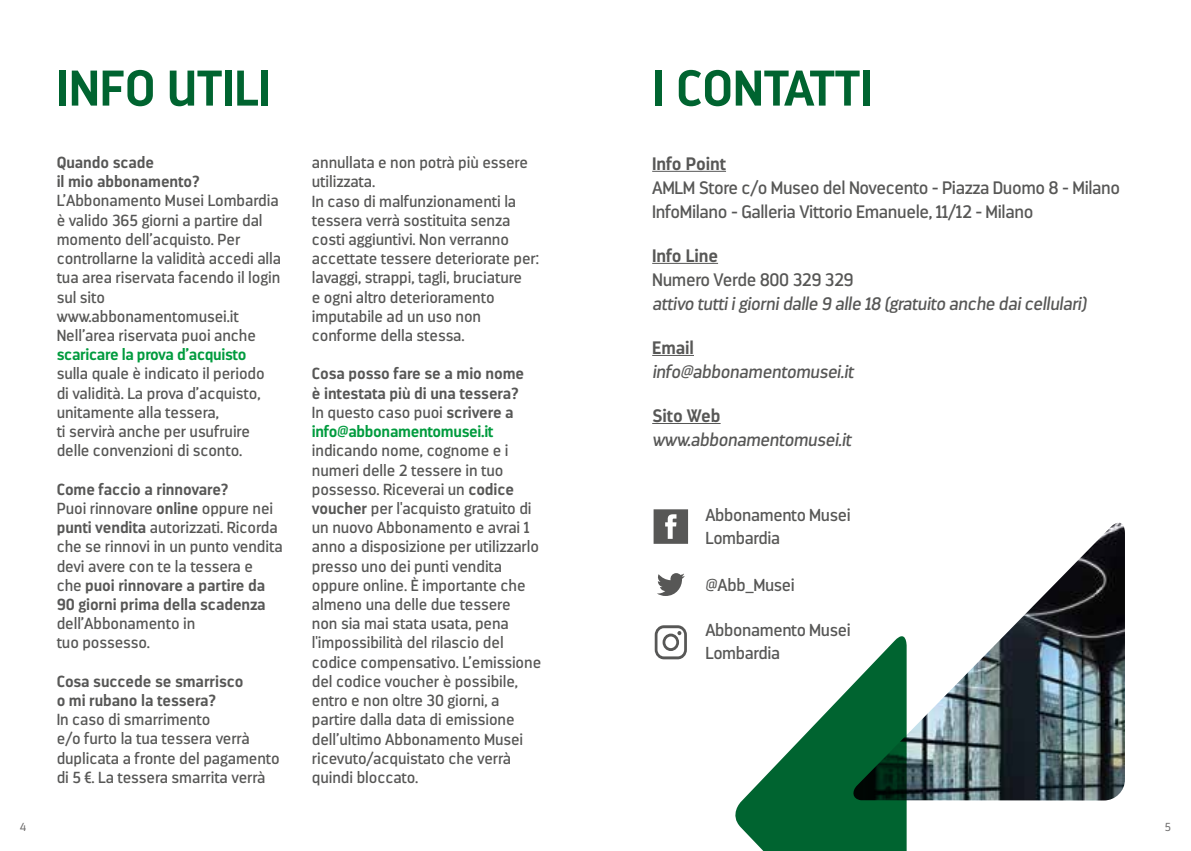
<style>
.page{position:relative;width:1191px;height:851px;background:#fff}
.page>*{position:absolute;margin:0;border:0;box-sizing:border-box;transform-origin:0 0}
.t1{font:700 50px "Darwin";color:#006430}
.t2{font:18px/24px "Darwin";letter-spacing:-.02em;color:#575756}
.t3{font:italic 18px "Darwin";letter-spacing:-.02em;color:#575756}
.t4{font:700 18px "Darwin";letter-spacing:-.005em;color:#575756}
.t5{font:17.2px/23px "Darwin";letter-spacing:-.02em;color:#575756}
.t6{font:16px/19.2px "Darwin";letter-spacing:-.005em;color:#575756}
.t7{font:700 16px/19.2px "Darwin";letter-spacing:-.005em;color:#575756}
.t8{font:700 16px "Darwin";letter-spacing:-.02em;color:#009b3e}
.t9{font:300 11.6px "Darwin";color:#706f6f}
.s1{font-weight:700}
.s2{font-weight:400}
.s3{color:#009b3e}
</style>
<div class="page">
<svg style="left:735px;top:686px;width:171px;height:164px"></svg>
<img style="left:851px;top:522px;width:274px;height:278px">
<hr style="left:652px;top:171px;width:74px;height:1px;background:#575756">
<hr style="left:652px;top:263px;width:66px;height:1px;background:#575756">
<hr style="left:652px;top:355px;width:42px;height:1px;background:#575756">
<hr style="left:652px;top:423px;width:68px;height:1px;background:#575756">
<svg style="left:653px;top:509px;width:35px;height:34px"></svg>
<svg style="left:657px;top:573px;width:28px;height:23px"></svg>
<svg style="left:654px;top:625px;width:33px;height:34px"></svg>
<h1 class="t1" style="left:57px;top:58px;width:216px">INFO UTILI</h1>
<h1 class="t1" style="left:652px;top:58px;width:221px">I CONTATTI</h1>
<p class="t7" style="left:57px;top:153px;width:145px">Quando scade<br>il mio abbonamento?</p>
<p class="t6" style="left:57px;top:191px;width:226px">L’Abbonamento Musei Lombardia è valido 365 giorni a partire dal momento dell’acquisto. Per controllarne la validità accedi alla tua area riservata facendo il login sul sito www.abbonamentomusei.it<br>Nell’area riservata puoi anche</p>
<p class="t8" style="left:57px;top:345px;width:191px">scaricare la prova d’acquisto</p>
<p class="t6" style="left:57px;top:364px;width:209px">sulla quale è indicato il periodo di validità. La prova d’acquisto, unitamente alla tessera,<br>ti servirà anche per usufruire delle convenzioni di sconto.</p>
<p class="t6" style="left:57px;top:479px;width:227px"><span class="s1">Come faccio a rinnovare?<br></span>Puoi rinnovare <span class="s1">online</span> oppure nei <span class="s1">punti vendita</span> autorizzati. Ricorda che se rinnovi in un punto vendita devi avere con te la tessera e<br>che <span class="s1">puoi rinnovare a partire da<br>90 giorni prima della scadenza</span></p>
<p class="t6" style="left:57px;top:614px;width:140px">dell’Abbonamento in tuo possesso.</p>
<p class="t7" style="left:57px;top:671px;width:188px">Cosa succede se smarrisco o mi rubano la tessera?</p>
<p class="t6" style="left:57px;top:710px;width:225px">In caso di smarrimento<br>e/o furto la tua tessera verrà duplicata a fronte del pagamento di 5 €. La tessera smarrita verrà</p>
<p class="t6" style="left:312px;top:153px;width:228px">annullata e non potrà più essere utilizzata.<br>In caso di malfunzionamenti la tessera verrà sostituita senza costi aggiuntivi. Non verranno accettate tessere deteriorate per: lavaggi, strappi, tagli, bruciature<br>e ogni altro deterioramento imputabile ad un uso non conforme della stessa.</p>
<p class="t7" style="left:312px;top:364px;width:214px">Cosa posso fare se a mio nome è intestata più di una tessera?<br><span class="s2">In questo caso puoi</span> scrivere a <span class="s3">info@abbonamentomusei.it</span></p>
<p class="t6" style="left:312px;top:441px;width:231px">indicando nome, cognome e i numeri delle 2 tessere in tuo possesso. Riceverai un <span class="s1">codice voucher</span> per l'acquisto gratuito di un nuovo Abbonamento e avrai 1 anno a disposizione per utilizzarlo presso uno dei punti vendita oppure online. È importante che almeno una delle due tessere<br>non sia mai stata usata, pena l'impossibilità del rilascio del codice compensativo. L’emissione del codice voucher è possibile, entro e non oltre 30 giorni, a partire dalla data di emissione dell’ultimo Abbonamento Musei ricevuto/acquistato che verrà quindi bloccato.</p>
<p class="t4" style="left:652px;top:152px;width:75px">Info Point</p>
<p class="t2" style="left:652px;top:175px;width:469px">AMLM Store c/o Museo del Novecento - Piazza Duomo 8 - Milano<br>InfoMilano - Galleria Vittorio Emanuele, 11/12 - Milano</p>
<p class="t4" style="left:652px;top:244px;width:67px">Info Line</p>
<p class="t2" style="left:652px;top:267px;width:203px">Numero Verde 800 329 329</p>
<p class="t3" style="left:652px;top:292px;width:436px">attivo tutti i giorni dalle 9 alle 18 (gratuito anche dai cellulari)</p>
<p class="t4" style="left:652px;top:336px;width:43px">Email</p>
<p class="t3" style="left:652px;top:360px;width:203px">info@abbonamentomusei.it</p>
<p class="t4" style="left:652px;top:404px;width:70px">Sito Web</p>
<p class="t3" style="left:652px;top:428px;width:200px">www.abbonamentomusei.it</p>
<p class="t5" style="left:705px;top:504px;width:147px">Abbonamento Musei<br>Lombardia</p>
<p class="t5" style="left:705px;top:573px;width:91px">@Abb_Musei</p>
<p class="t5" style="left:705px;top:618px;width:147px">Abbonamento Musei<br>Lombardia</p>
<p class="t9" style="left:20px;top:820px;width:8px">4</p>
<p class="t9" style="left:1165px;top:820px;width:8px">5</p>
</div>
